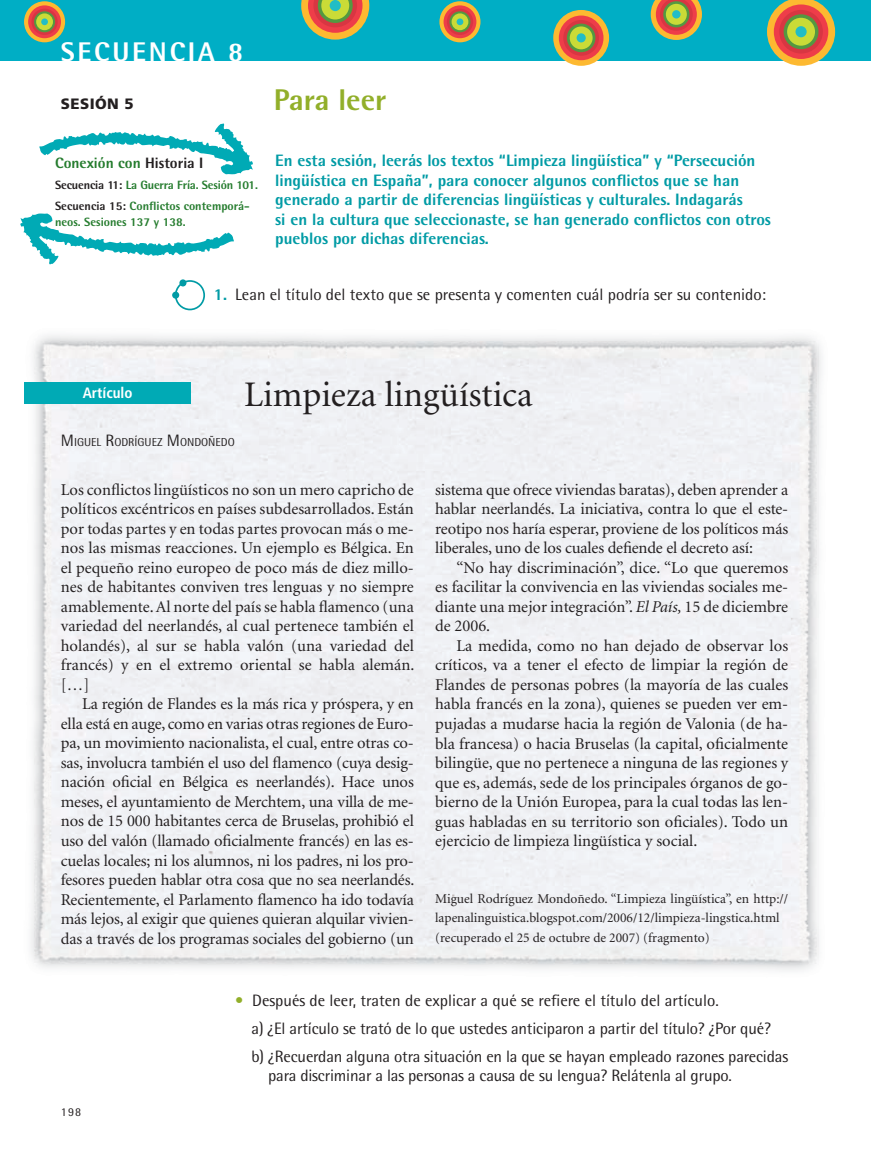
<style>
.page{position:relative;width:871px;height:1149px;background:#fff}
.page>*{position:absolute;margin:0;border:0;box-sizing:border-box;transform-origin:0 0}
.t1{font:36px "Minion LT";color:#231f20}
.t2{font:800 30px "Rotis Semi Sans";color:#92af2a}
.t3{font:800 27px "Rotis Semi Sans";letter-spacing:.1em;color:#fff}
.t4{font:16.5px/19.5px "Minion LT";color:#231f20;text-align:justify}
.t5{font:16.5px/28px "Rotis Semi Sans";letter-spacing:-.01em;color:#231f20}
.t6{font:800 16.5px/19.5px "Rotis Semi Sans";color:#009ba5}
.t7{font:800 15px "Rotis Semi Sans";color:#257c2e}
.t8{font:700 condensed 15px "Frutiger";color:#fff}
.t9{font:900 15px "Frutiger";letter-spacing:.03em;color:#231f20}
.t10{font:13.5px/19.5px "Minion LT";color:#231f20}
.t11{font:800 12px/20.7px "Rotis Semi Sans";color:#257c2e}
.t12{font:12px "Rotis Semi Sans";color:#231f20}
.t13{font:11.55px "Rotis Semi Sans";color:#231f20}
.s1{color:#231f20}
.s2{font-weight:800;color:#009ba5}
.s3{font-size:16.5px}
.s4{font-style:italic}
.s5{color:#92af2a}
</style>
<div class="page">
<div style="left:0;top:0;width:871px;height:61px;background:#00aec5"></div>
<svg style="left:301px;top:0;width:68px;height:40px"></svg>
<div style="left:330px;top:0;width:11px;height:11px;background:#21bdc6;border-radius:50%"></div>
<div style="left:24px;top:1px;width:41px;height:41px;background:#fdb931;border-radius:50%"></div>
<div style="left:28px;top:5px;width:33px;height:33px;background:#ee3d49;border-radius:50%"></div>
<svg style="left:31px;top:9px;width:27px;height:26px"></svg>
<svg style="left:34px;top:11px;width:21px;height:21px"></svg>
<div style="left:36px;top:13px;width:17px;height:17px;background:#cadb37;border-radius:50%"></div>
<div style="left:41px;top:18px;width:7px;height:7px;background:#21bdc6;border-radius:50%"></div>
<svg style="left:439px;top:1px;width:41px;height:41px"></svg>
<div style="left:443px;top:5px;width:33px;height:33px;background:#ee3d49;border-radius:50%"></div>
<svg style="left:447px;top:9px;width:26px;height:26px"></svg>
<svg style="left:449px;top:11px;width:21px;height:21px"></svg>
<div style="left:451px;top:13px;width:17px;height:17px;background:#cadb37;border-radius:50%"></div>
<div style="left:456px;top:18px;width:7px;height:7px;background:#21bdc6;border-radius:50%"></div>
<svg style="left:553px;top:10px;width:56px;height:56px"></svg>
<div style="left:559px;top:16px;width:44px;height:44px;background:#ee3d49;border-radius:50%"></div>
<svg style="left:563px;top:20px;width:36px;height:36px"></svg>
<svg style="left:567px;top:24px;width:28px;height:28px"></svg>
<div style="left:569px;top:26px;width:23px;height:23px;background:#cadb37;border-radius:50%"></div>
<div style="left:576px;top:33px;width:9px;height:9px;background:#21bdc6;border-radius:50%"></div>
<svg style="left:650px;top:0;width:52px;height:40px"></svg>
<svg style="left:663px;top:1px;width:26px;height:26px"></svg>
<div style="left:666px;top:4px;width:21px;height:21px;background:#cadb37;border-radius:50%"></div>
<div style="left:672px;top:10px;width:8px;height:9px;background:#21bdc6;border-radius:50%"></div>
<svg style="left:767px;top:0;width:68px;height:66px"></svg>
<div style="left:773px;top:4px;width:55px;height:55px;background:#ee3d49;border-radius:50%"></div>
<div style="left:779px;top:10px;width:43px;height:44px;background:#d83642;border-radius:50%"></div>
<svg style="left:783px;top:14px;width:35px;height:35px"></svg>
<div style="left:787px;top:18px;width:28px;height:28px;background:#cadb37;border-radius:50%"></div>
<div style="left:795px;top:26px;width:11px;height:11px;background:#21bdc6;border-radius:50%"></div>
<img style="left:24px;top:377px;width:53px;height:591px">
<div style="left:35px;top:342px;width:783px;height:622px;background:#f0f1f5"></div>
<svg style="left:175px;top:280px;width:30px;height:30px"></svg>
<div style="left:179px;top:279px;width:7px;height:7px;background:#009ba5;border-radius:50%"></div>
<div style="left:172px;top:291px;width:7px;height:8px;background:#009ba5;border-radius:50%"></div>
<svg style="left:20px;top:213px;width:214px;height:52px"></svg>
<svg style="left:39px;top:123px;width:214px;height:51px"></svg>
<div style="left:24px;top:382px;width:167px;height:21px;background:#00aab5"></div>
<h3 class="t3" style="left:61px;top:35px;width:184px">secuencia 8</h3>
<p class="t9" style="left:61px;top:94px;width:74px">SESIÓN 5</p>
<p class="t7" style="left:55px;top:154px;width:150px">conexión con <span class="s1">Historia i</span></p>
<p class="t11" style="left:55px;top:174px;width:204px"><span class="s1">secuencia 11:</span> La Guerra Fría. sesión 101. <span class="s1">secuencia 15:</span> conflictos contemporá-</p>
<p class="t11" style="left:55px;top:212px;width:132px">neos. sesiones 137 y 138.</p>
<h2 class="t2" style="left:274px;top:81px;width:114px">Para leer</h2>
<p class="t6" style="left:275px;top:150px;width:497px">en esta sesión, leerás los textos “Limpieza lingüística” y “Persecución lingüística en españa”, para conocer algunos conflictos que se han generado a partir de diferencias lingüísticas y culturales. indagarás<br>si en la cultura que seleccionaste, se han generado conflictos con otros pueblos por dichas diferencias.</p>
<p class="t8" style="left:83px;top:383px;width:51px">Artículo</p>
<p class="t5" style="left:214px;top:280px;width:553px"><span class="s2">1.</span> Lean el título del texto que se presenta y comenten cuál podría ser su contenido:</p>
<h1 class="t1" style="left:244px;top:376px;width:290px">Limpieza lingüística</h1>
<p class="t13" style="left:61px;top:435px;width:175px"><span class="s3">M</span>iguel <span class="s3">r</span>odríguez <span class="s3">M</span>ondoñedo</p>
<p class="t4" style="left:61px;top:480px;width:355px">Los conflictos lingüísticos no son un mero capricho de políticos excéntricos en países subdesarrollados. Están por todas partes y en todas partes provocan más o me&shy;nos las mismas reacciones. Un ejemplo es Bélgica. En el pequeño reino europeo de poco más de diez millo&shy;nes de habitantes conviven tres lenguas y no siempre amablemente. Al norte del país se habla flamenco (una variedad del neerlandés, al cual pertenece también el holandés), al sur se habla valón (una variedad del francés) y en el extremo oriental se habla alemán. […]</p>
<p class="t4" style="left:61px;top:695px;width:355px;text-indent:21px">La región de Flandes es la más rica y próspera, y en ella está en auge, como en varias otras regiones de Euro&shy;pa, un movimiento nacionalista, el cual, entre otras co&shy;sas, involucra también el uso del flamenco (cuya desig&shy;nación oficial en Bélgica es neerlandés). Hace unos meses, el ayuntamiento de Merchtem, una villa de me&shy;nos de 15 000 habitantes cerca de Bruselas, prohibió el uso del valón (llamado oficialmente francés) en las es&shy;cuelas locales; ni los alumnos, ni los padres, ni los pro&shy;fesores pueden hablar otra cosa que no sea neerlandés.<br>Recientemente, el Parlamento flamenco ha ido todavía más lejos, al exigir que quienes quieran alquilar vivien&shy;das a través de los programas sociales del gobierno (un</p>
<p class="t4" style="left:435px;top:480px;width:354px">sistema que ofrece viviendas baratas), deben aprender a hablar neerlandés. La iniciativa, contra lo que el este&shy;reotipo nos haría esperar, proviene de los políticos más liberales, uno de los cuales defiende el decreto así:</p>
<p class="t4" style="left:435px;top:558px;width:354px;text-indent:21px">“No hay discriminación”, dice. “Lo que queremos es facilitar la convivencia en las viviendas sociales me&shy;diante una mejor integración”. <span class="s4">El País,</span> 15 de diciembre de 2006.</p>
<p class="t4" style="left:435px;top:636px;width:354px;text-indent:21px">La medida, como no han dejado de observar los críticos, va a tener el efecto de limpiar la región de Flandes de personas pobres (la mayoría de las cuales habla francés en la zona), quienes se pueden ver em&shy;pujadas a mudarse hacia la región de Valonia (de ha&shy;bla francesa) o hacia Bruselas (la capital, oficialmente bilingüe, que no pertenece a ninguna de las regiones y que es, además, sede de los principales órganos de go&shy;bierno de la Unión Europea, para la cual todas las len&shy;guas habladas en su territorio son oficiales). Todo un ejercicio de limpieza lingüística y social.</p>
<p class="t10" style="left:435px;top:889px;width:354px">Miguel Rodríguez Mondoñedo. “Limpieza lingüística”, en http:// lapenalinguistica.blogspot.com/2006/12/limpieza-lingstica.html (recuperado el 25 de octubre de 2007) (fragmento)</p>
<p class="t12" style="left:61px;top:1104px;width:22px">198</p>
<p class="t5" style="left:251px;top:985px;width:538px;text-indent:-16px"><span class="s5">•</span> Después de leer, traten de explicar a qué se refiere el título del artículo.<br>a) ¿El artículo se trató de lo que ustedes anticiparon a partir del título? ¿Por qué?<br>b) ¿Recuerdan alguna otra situación en la que se hayan empleado razones parecidas</p>
<p class="t5" style="left:268px;top:1061px;width:465px">para discriminar a las personas a causa de su lengua? Relátenla al grupo.</p>
</div>
